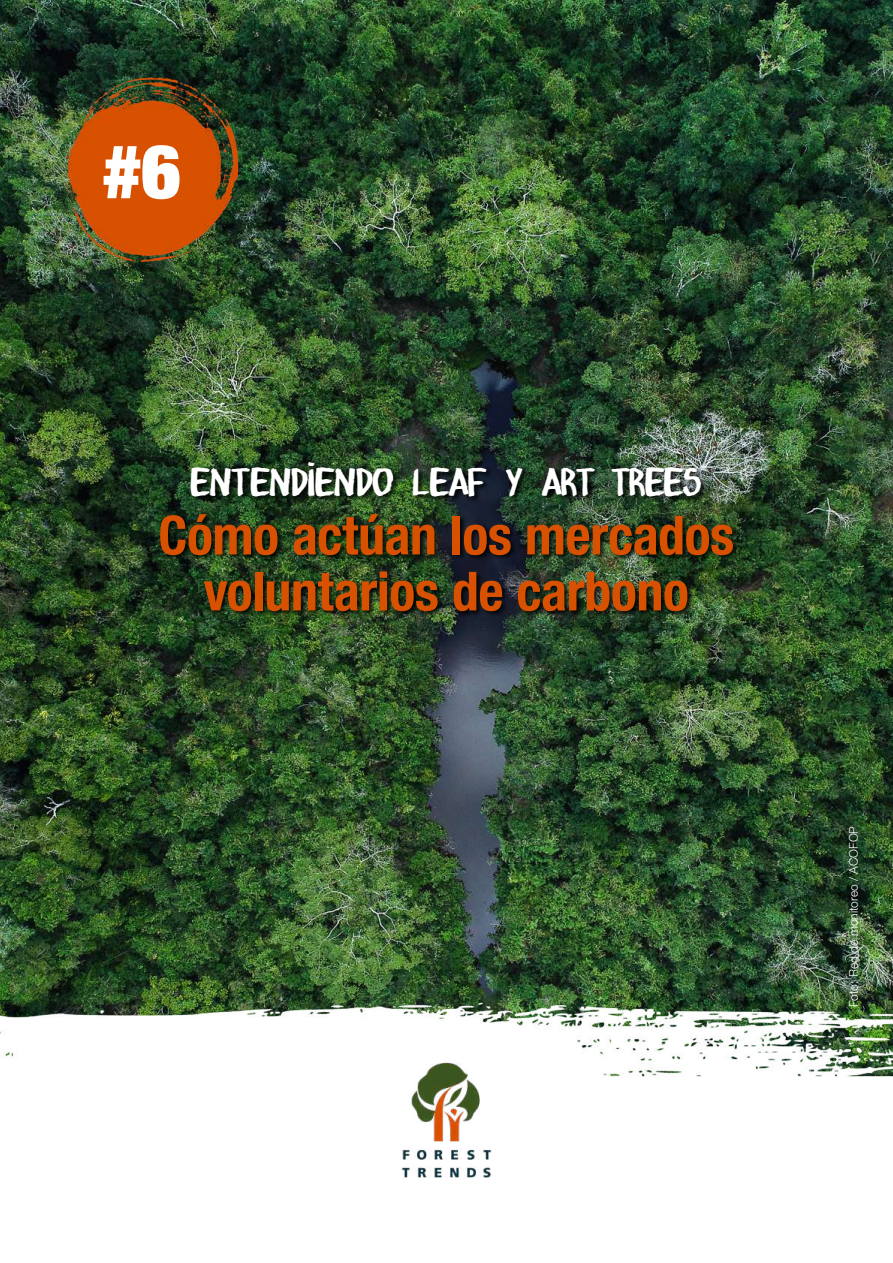
<style>
.page{position:relative;width:893px;height:1263px;background:#fff}
.page>*{position:absolute;margin:0;border:0;box-sizing:border-box;transform-origin:0 0}
.t1{font:900 condensed 75px "Helvetica Neue LT Std";color:#fff}
.t2{font:700 condensed 54px/55.9px "Helvetica Neue LT Std";letter-spacing:-.005em;color:#d85100;text-align:center}
.t3{font:37.5px "ATOMICO";letter-spacing:.01em;color:#fff}
.t4{font:300 12px "Helvetica Neue LT Std";color:#fff}
</style>
<div class="page">
<img style="left:0;top:0;width:893px;height:928px">
<img style="left:0;top:928px;width:893px;height:149px">
<img style="left:60px;top:74px;width:184px;height:199px">
<div style="left:190px;top:461px;width:518px;height:42px;background:#000;opacity:.85"></div>
<img style="left:383px;top:1057px;width:126px;height:121px">
<div style="left:159px;top:513px;width:581px;height:106px;background:#000;opacity:.85"></div>
<h1 class="t1" style="left:102px;top:124px;width:80px">#6</h1>
<p class="t3" style="left:191px;top:454px;width:512px">ENTENDIENDO LEAF Y ART TREES</p>
<p class="t2" style="left:158px;top:506px;width:577px">Cómo actúan los mercados voluntarios de carbono</p>
<p class="t4" style="left:846px;top:1007px;width:183px;rotate:-90deg">Foto: Red de monitoreo / ACOFOP</p>
</div>
